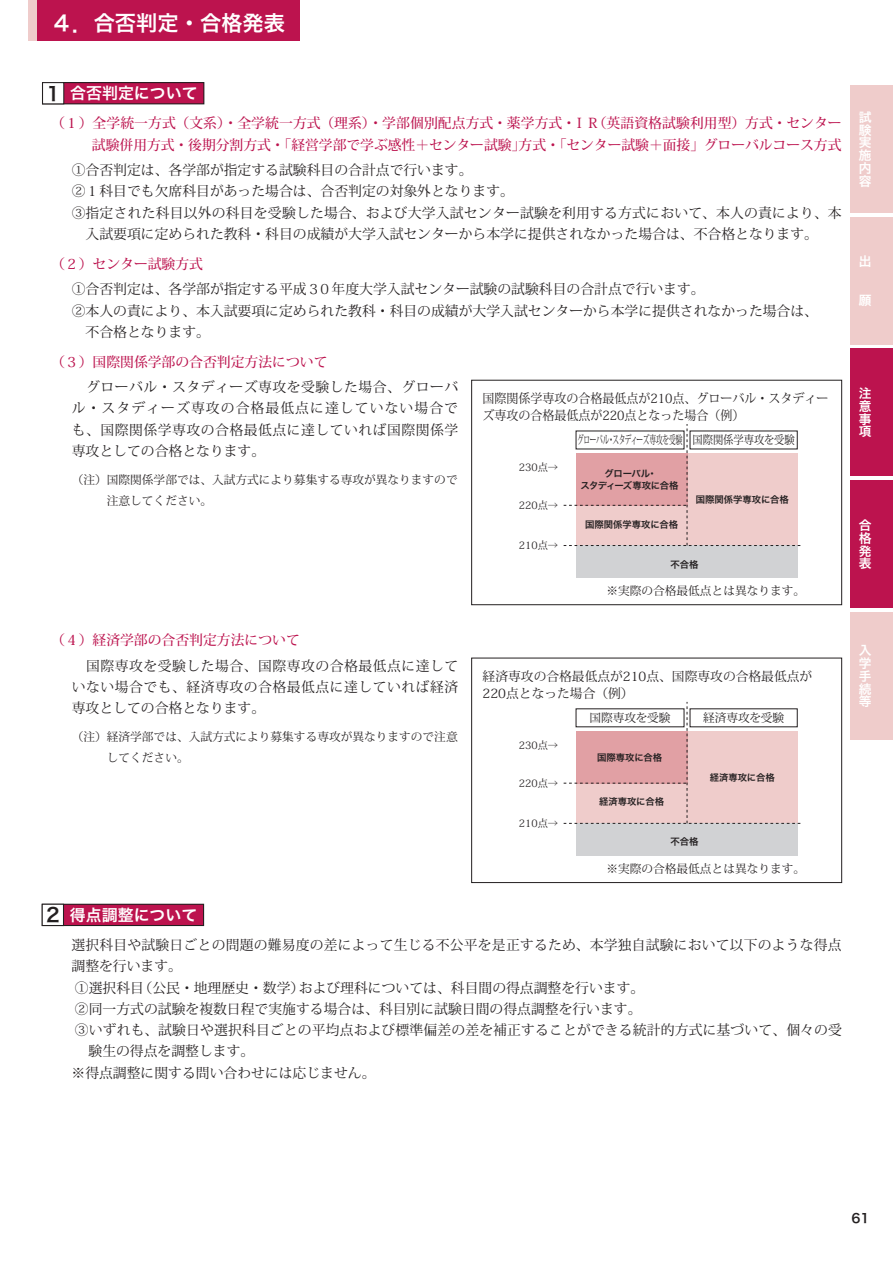
<style>
.page{position:relative;width:893px;height:1263px;background:#fff}
.page>*{position:absolute;margin:0;border:0;box-sizing:border-box;transform-origin:0 0}
.t1{font:21.3px "Hira Kaku Pro W6";color:#fff}
.t2{font:15.9px "Hira Kaku Pro W6";color:#fff}
.t3{font:13.8px/21.3px "Koz Min Std";color:#231f20}
.t4{font:13.8px/25.5px "Koz Min Std";letter-spacing:.035em;color:#231f20}
.t5{font:500 13.8px/21.3px "Koz Min Std";color:#bc134e;text-align:right}
.t6{font:12.75px/17px "Koz Min Std";color:#231f20;scale:.94 1}
.t7{font:12.75px/17px "Koz Min Std";color:#231f20}
.t8{font:12.75px/12.8px "Hira Kaku Pro W6";color:#fff;text-align:justify}
.t9{font:12.75px "Hira Kaku Pro W6";color:#231f20}
.t10{font:11.7px/21.3px "Koz Min Std";color:#231f20}
.t11{font:11.7px "Koz Min Std";letter-spacing:-.02em;color:#231f20;scale:.57 1}
.t12{font:10.2px "Koz Min Std";color:#231f20}
.t13{font:9.3px "Hira Kaku Pro W6";color:#231f20}
.t14{font:9.3px/12.3px "Hira Kaku Pro W6";letter-spacing:-.035em;color:#231f20;text-align:center}
.s1{font-size:19.2px;color:#231f20}
.s2{font-weight:500;color:#bc134e}
</style>
<div class="page">
<div style="left:43px;top:83px;width:161px;height:21px;background:#bc134e"></div>
<div style="left:42px;top:82px;width:162px;height:22px;border:1px solid #231f20"></div>
<div style="left:43px;top:83px;width:21px;height:21px;background:#fff"></div>
<div style="left:42px;top:82px;width:22px;height:22px;border:1px solid #231f20"></div>
<div style="left:42px;top:904px;width:162px;height:21px;background:#bc134e"></div>
<div style="left:42px;top:904px;width:162px;height:22px;border:1px solid #231f20"></div>
<div style="left:42px;top:904px;width:21px;height:21px;background:#fff"></div>
<div style="left:42px;top:904px;width:22px;height:22px;border:1px solid #231f20"></div>
<div style="left:471px;top:380px;width:371px;height:225px;border:1px solid #231f20"></div>
<div style="left:576px;top:545px;width:221px;height:33px;background:#d1d2d4"></div>
<svg style="left:564px;top:424px;width:237px;height:122px"></svg>
<div style="left:471px;top:658px;width:371px;height:225px;border:1px solid #231f20"></div>
<div style="left:576px;top:823px;width:221px;height:33px;background:#d1d2d4"></div>
<svg style="left:564px;top:702px;width:237px;height:122px"></svg>
<div style="left:850px;top:85px;width:43px;height:128px;background:#efcccb"></div>
<div style="left:850px;top:217px;width:43px;height:127px;background:#efcccb"></div>
<div style="left:850px;top:349px;width:43px;height:127px;background:#bc134e"></div>
<div style="left:850px;top:480px;width:43px;height:128px;background:#bc134e"></div>
<div style="left:850px;top:612px;width:43px;height:128px;background:#efcccb"></div>
<div style="left:29px;top:0;width:271px;height:41px;background:#bc134e"></div>
<div style="left:29px;top:0;width:8px;height:41px;background:#efcccb"></div>
<p class="t1" style="left:51px;top:4px;width:235px">４．合否判定・合格発表</p>
<p class="t2" style="left:46px;top:79px;width:153px"><span class="s1">1</span> 合否判定について</p>
<p class="t5" style="left:51px;top:113px;width:792px">（１）全学統一方式（文系）・全学統一方式（理系）・学部個別配点方式・薬学方式・ＩＲ（英語資格試験利用型）方式・センター試験併用方式・後期分割方式・「経営学部で学ぶ感性＋センター試験」方式・「センター試験＋面接」グローバルコース方式</p>
<p class="t3" style="left:72px;top:160px;width:402px">①合否判定は、各学部が指定する試験科目の合計点で行います。</p>
<p class="t3" style="left:72px;top:181px;width:444px">②１科目でも欠席科目があった場合は、合否判定の対象外となります。</p>
<p class="t3" style="left:72px;top:202px;width:771px">③指定された科目以外の科目を受験した場合、および大学入試センター試験を利用する方式において、本人の責により、本</p>
<p class="t3" style="left:86px;top:223px;width:734px">入試要項に定められた教科・科目の成績が大学入試センターから本学に提供されなかった場合は、不合格となります。</p>
<p class="t3" style="left:72px;top:251px;width:634px;line-height:25.5px;text-indent:-21px"><span class="s2">（２）センター試験方式<br></span>①合否判定は、各学部が指定する平成３０年度大学入試センター試験の試験科目の合計点で行います。</p>
<p class="t3" style="left:86px;top:300px;width:734px;text-indent:-14px">②本人の責により、本入試要項に定められた教科・科目の成績が大学入試センターから本学に提供されなかった場合は、不合格となります。</p>
<p class="t4" style="left:72px;top:349px;width:388px;text-indent:-21px"><span class="s2">（３）国際関係学部の合否判定方法について<br></span>　グローバル・スタディーズ専攻を受験した場合、グローバ</p>
<p class="t3" style="left:72px;top:398px;width:388px;text-align:justify">ル・スタディーズ専攻の合格最低点に達していない場合でも、国際関係学専攻の合格最低点に達していれば国際関係学専攻としての合格となります。</p>
<p class="t10" style="left:107px;top:469px;width:352px;text-indent:-35px">（注）国際関係学部では、入試方式により募集する専攻が異なりますので注意してください。</p>
<p class="t6" style="left:483px;top:390px;width:369px">国際関係学専攻の合格最低点が210点、グローバル・スタディーズ専攻の合格最低点が220点となった場合（例）</p>
<p class="t11" style="left:577px;top:433px;width:384px">グローバル・スタディーズ専攻を受験 国際関係学専攻を受験</p>
<p class="t12" style="left:519px;top:461px;width:41px">230点→</p>
<p class="t14" style="left:581px;top:467px;width:99px">グローバル・<br>スタディーズ専攻に合格</p>
<p class="t13" style="left:585px;top:516px;width:95px">国際関係学専攻に合格</p>
<p class="t13" style="left:696px;top:491px;width:95px">国際関係学専攻に合格</p>
<p class="t12" style="left:519px;top:499px;width:41px">220点→</p>
<p class="t4" style="left:72px;top:627px;width:388px;text-indent:-21px"><span class="s2">（４）経済学部の合否判定方法について<br></span>　国際専攻を受験した場合、国際専攻の合格最低点に達して</p>
<p class="t4" style="left:72px;top:676px;width:388px;line-height:21.3px">いない場合でも、経済専攻の合格最低点に達していれば経済専攻としての合格となります。</p>
<p class="t10" style="left:107px;top:726px;width:352px;text-indent:-35px">（注）経済学部では、入試方式により募集する専攻が異なりますので注意してください。</p>
<p class="t2" style="left:46px;top:900px;width:153px"><span class="s1">2</span> 得点調整について</p>
<p class="t12" style="left:519px;top:539px;width:41px">210点→</p>
<p class="t13" style="left:670px;top:556px;width:30px">不合格</p>
<p class="t10" style="left:606px;top:580px;width:200px">※実際の合格最低点とは異なります。</p>
<p class="t7" style="left:483px;top:667px;width:331px">経済専攻の合格最低点が210点、国際専攻の合格最低点が<br>220点となった場合（例）</p>
<p class="t12" style="left:519px;top:738px;width:41px">230点→</p>
<p class="t12" style="left:519px;top:777px;width:41px">220点→</p>
<p class="t12" style="left:519px;top:816px;width:41px">210点→</p>
<p class="t10" style="left:589px;top:707px;width:83px">国際専攻を受験</p>
<p class="t10" style="left:703px;top:707px;width:83px">経済専攻を受験</p>
<p class="t13" style="left:597px;top:749px;width:66px">国際専攻に合格</p>
<p class="t13" style="left:599px;top:793px;width:66px">経済専攻に合格</p>
<p class="t13" style="left:710px;top:769px;width:66px">経済専攻に合格</p>
<p class="t13" style="left:670px;top:833px;width:30px">不合格</p>
<p class="t10" style="left:606px;top:858px;width:200px">※実際の合格最低点とは異なります。</p>
<p class="t3" style="left:72px;top:934px;width:772px">選択科目や試験日ごとの問題の難易度の差によって生じる不公平を是正するため、本学独自試験において以下のような得点</p>
<p class="t3" style="left:72px;top:956px;width:112px">調整を行います。</p>
<p class="t3" style="left:75px;top:977px;width:571px">①選択科目（公民・地理歴史・数学）および理科については、科目間の得点調整を行います。</p>
<p class="t3" style="left:75px;top:998px;width:568px">②同一方式の試験を複数日程で実施する場合は、科目別に試験日間の得点調整を行います。</p>
<p class="t3" style="left:75px;top:1019px;width:769px">③いずれも、試験日や選択科目ごとの平均点および標準偏差の差を補正することができる統計的方式に基づいて、個々の受</p>
<p class="t3" style="left:89px;top:1041px;width:167px">験生の得点を調整します。</p>
<p class="t3" style="left:72px;top:1062px;width:306px">※得点調整に関する問い合わせには応じません。</p>
<p class="t8" style="left:859px;top:110px;width:14px">試験実施内容</p>
<p class="t8" style="left:859px;top:255px;width:13px">出</p>
<p class="t8" style="left:859px;top:293px;width:14px">願</p>
<p class="t8" style="left:859px;top:386px;width:14px">注意事項</p>
<p class="t8" style="left:859px;top:518px;width:14px">合格発表</p>
<p class="t8" style="left:859px;top:644px;width:14px">入学手続等</p>
<p class="t9" style="left:851px;top:1207px;width:20px">61</p>
</div>
